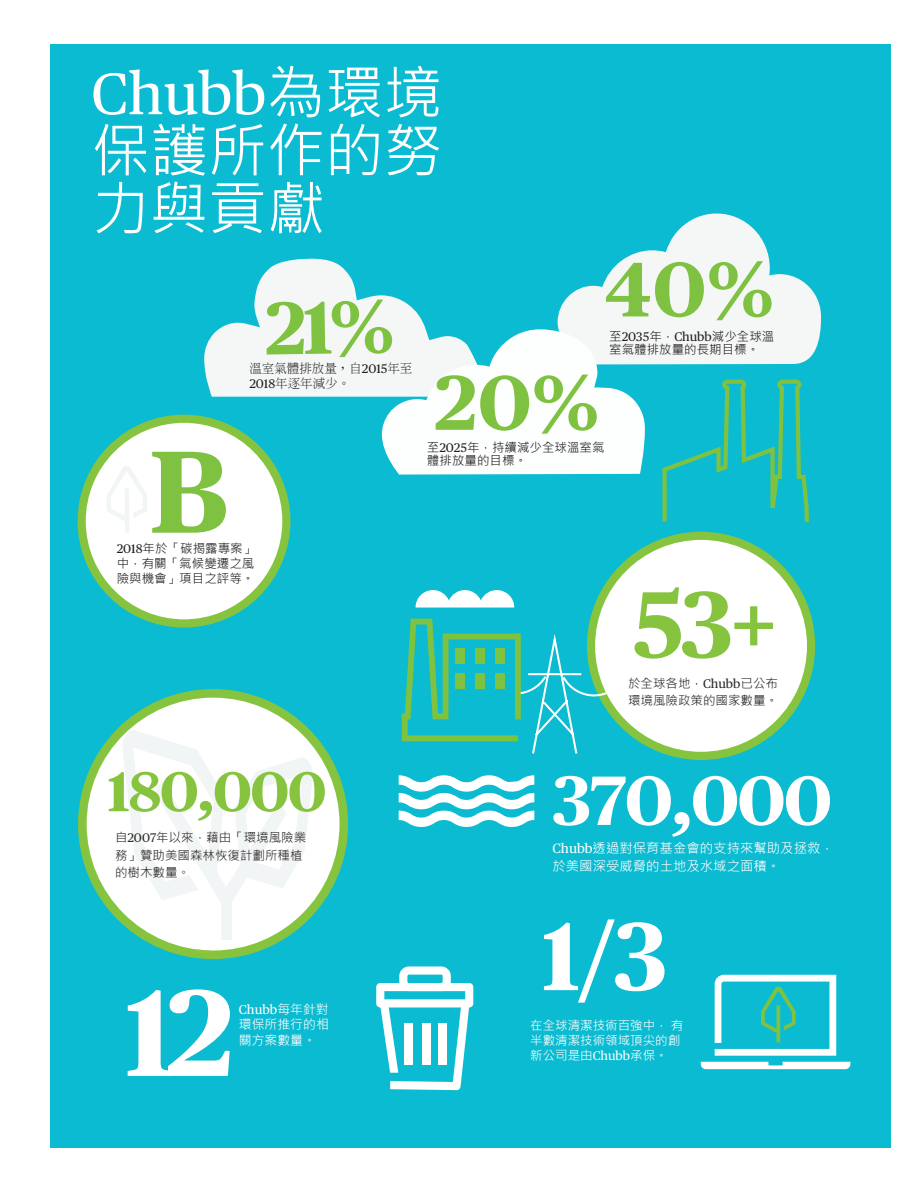
<style>
.page{position:relative;width:918px;height:1188px;background:#fff}
.page>*{position:absolute;margin:0;border:0;box-sizing:border-box;transform-origin:0 0}
.t1{font:700 122.7px "Publico Text";color:#fff}
.t2{font:700 116.7px "Publico Text";color:#7fc241}
.t3{font:700 96.3px "Publico Text";color:#fff}
.t4{font:700 94.05px "Publico Text";color:#86c43f}
.t5{font:700 77.4px "Publico Text";color:#7fc241}
.t6{font:700 69.6px "Publico Text";letter-spacing:-.04em;color:#fff}
.t7{font:58.5px/57.9px "Microsoft Jheng Hei";color:#fff}
.t8{font:58.5px "Chubb Publico Text";color:#fff}
.t9{font:700 56.1px "Publico Text";letter-spacing:-.04em;color:#86c43f}
.t10{font:13.35px/17.1px "Microsoft Jheng Hei";color:#fff}
.t11{font:12.9px/15.5px "Microsoft Jheng Hei";color:#fff}
.t12{font:12.9px "Chubb Publico Text";color:#fff}
.t13{font:12.45px/15px "Microsoft Jheng Hei";color:#231f20}
.t14{font:12.45px/17.4px "Microsoft Jheng Hei";color:#2d2829}
.t15{font:12.45px/15px "Microsoft Jheng Hei";color:#fff}
.t16{font:300 12.45px "Adobe Ming Std";color:#231f20}
.t17{font:12.45px "Chubb Publico Text";color:#231f20}
.s1{font-family:"Microsoft Jheng Hei"}
.s2{font-family:"Publico Text";font-weight:400}
.s3{font-family:"Chubb Publico Text";font-weight:400}
.s4{font-family:"Chubb Publico Text"}
.s5{font-family:"Adobe Ming Std";font-weight:300}
</style>
<div class="page">
<div style="left:50px;top:44px;width:841px;height:1104px;background:#0bbbd1"></div>
<div style="left:84px;top:420px;width:201px;height:200px;background:#fff;border-radius:50%"></div>
<div style="left:78px;top:415px;width:212px;height:213px;border:8px solid #86c43f;border-radius:50%"></div>
<div style="left:592px;top:536px;width:220px;height:220px;background:#fff;border-radius:50%"></div>
<div style="left:587px;top:532px;width:228px;height:228px;border:8px solid #86c43f;border-radius:50%"></div>
<svg style="left:78px;top:689px;width:270px;height:270px"></svg>
<svg style="left:416px;top:590px;width:98px;height:18px"></svg>
<svg style="left:197px;top:950px;width:13px;height:3px"></svg>
<svg style="left:107px;top:466px;width:40px;height:66px"></svg>
<svg style="left:701px;top:1062px;width:149px;height:7px"></svg>
<svg style="left:715px;top:975px;width:121px;height:81px"></svg>
<svg style="left:376px;top:966px;width:97px;height:124px"></svg>
<div style="left:439px;top:1023px;width:8px;height:42px;background:#fff"></div>
<div style="left:404px;top:1023px;width:9px;height:42px;background:#fff"></div>
<svg style="left:121px;top:728px;width:193px;height:212px"></svg>
<svg style="left:399px;top:775px;width:135px;height:52px"></svg>
<svg style="left:401px;top:616px;width:225px;height:138px"></svg>
<div style="left:456px;top:648px;width:9px;height:15px;background:#7fc241"></div>
<div style="left:476px;top:648px;width:9px;height:15px;background:#7fc241"></div>
<div style="left:496px;top:648px;width:9px;height:15px;background:#7fc241"></div>
<div style="left:456px;top:674px;width:9px;height:15px;background:#7fc241"></div>
<div style="left:476px;top:674px;width:9px;height:15px;background:#7fc241"></div>
<div style="left:496px;top:674px;width:9px;height:15px;background:#7fc241"></div>
<svg style="left:204px;top:214px;width:617px;height:313px"></svg>
<h3 class="t8" style="left:91px;top:50px;width:352px">Chubb<span class="s1">為環境</span></h3>
<h3 class="t7" style="left:91px;top:122px;width:353px">保護所作的努力與貢獻</h3>
<h3 class="t5" style="left:604px;top:229px;width:171px">40%</h3>
<p class="t17" style="left:609px;top:327px;width:167px"><span class="s1">至</span>2035<span class="s1">年，</span>Chubb<span class="s1">減少全球溫</span></p>
<p class="t13" style="left:609px;top:342px;width:152px">室氣體排放量的長期目標。</p>
<p class="t16" style="left:249px;top:362px;width:165px">溫室氣體排放量，自<span class="s2">2015</span>年至</p>
<p class="t16" style="left:249px;top:377px;width:102px"><span class="s2">201</span><span class="s3">8</span>年逐年減少。</p>
<h2 class="t2" style="left:149px;top:401px;width:82px">B</h2>
<p class="t13" style="left:117px;top:571px;width:139px">險與機會」項目之評等。</p>
<p class="t13" style="left:117px;top:541px;width:140px"><span class="s4">2018</span>年於「碳揭露專案」中，有關「氣候變遷之風</p>
<h3 class="t5" style="left:434px;top:342px;width:167px">20%</h3>
<p class="t13" style="left:427px;top:453px;width:102px">體排放量的目標。</p>
<p class="t13" style="left:427px;top:440px;width:179px">至<span class="s4">2025</span>年，持續減少全球溫室氣</p>
<h3 class="t4" style="left:632px;top:551px;width:147px">53+</h3>
<p class="t14" style="left:628px;top:675px;width:152px">於全球各地，<span class="s4">Chubb</span>已公布環境風險政策的國家數量。</p>
<h3 class="t9" style="left:107px;top:748px;width:221px">180,000</h3>
<p class="t14" style="left:115px;top:829px;width:193px">自<span class="s4">2007</span>年以來，藉由「環境風險業務」贊助美國森林恢復計劃所種植的樹木數量<span class="s5">。</span></p>
<h1 class="t1" style="left:124px;top:937px;width:112px">12</h1>
<p class="t12" style="left:239px;top:1000px;width:91px">Chubb<span class="s1">每年針對</span></p>
<p class="t11" style="left:239px;top:1017px;width:91px">環保所推行的相關方案數量。</p>
<h3 class="t6" style="left:552px;top:746px;width:282px">370,000</h3>
<p class="t10" style="left:553px;top:840px;width:283px"><span class="s4">Chubb</span>透過對保育基金會的支持來幫助及拯救，於美國深受威脅的土地及水域之面積。</p>
<h3 class="t3" style="left:541px;top:882px;width:129px">1/3</h3>
<p class="t15" style="left:530px;top:1018px;width:155px">在全球清潔技術百強中， 有半數清潔技術領域頂尖的創新公司是由<span class="s4">Chubb</span>承保。</p>
</div>
